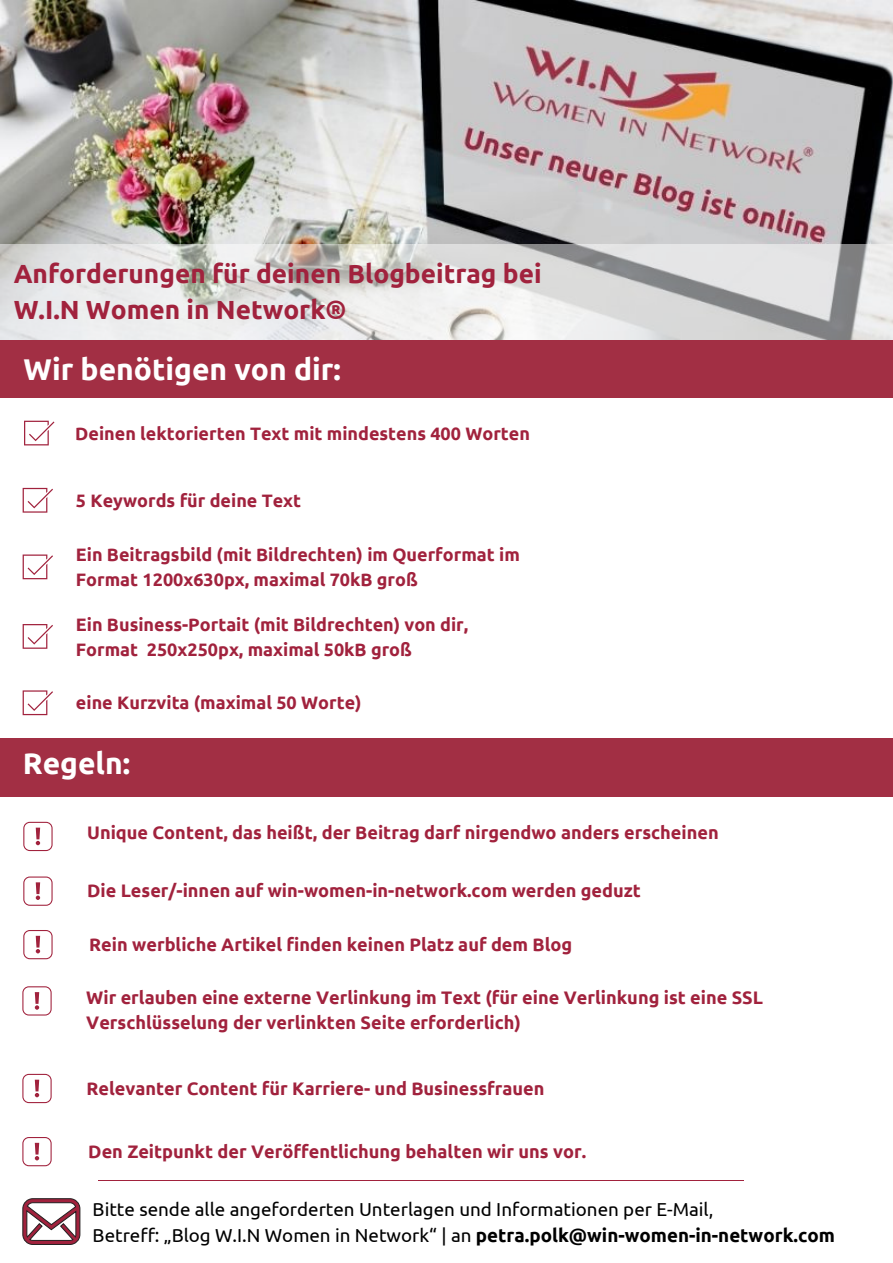
<style>
.page{position:relative;width:893px;height:1263px;background:#fff}
.page>*{position:absolute;margin:0;border:0;box-sizing:border-box;transform-origin:0 0}
.t1{font:700 30px "Ubuntu";color:#fff}
.t2{font:700 26.25px "Ubuntu";color:#a1223d}
.t3{font:18.75px "Ubuntu";color:#000}
.t4{font:700 18.15px/25.4px "Ubuntu";color:#a1223d}
.t5{font:700 18px/25px "Ubuntu";color:#a1223d}
.s1{font-weight:700}
</style>
<div class="page">
<div style="left:0;top:340px;width:893px;height:58px;background:#a22f44"></div>
<div style="left:0;top:738px;width:893px;height:58px;background:#a22f44"></div>
<svg style="left:24px;top:421px;width:30px;height:24px"></svg>
<svg style="left:23px;top:488px;width:30px;height:25px"></svg>
<svg style="left:23px;top:554px;width:30px;height:25px"></svg>
<svg style="left:23px;top:624px;width:30px;height:25px"></svg>
<svg style="left:23px;top:690px;width:30px;height:25px"></svg>
<svg style="left:23px;top:822px;width:30px;height:29px"></svg>
<svg style="left:23px;top:876px;width:30px;height:30px"></svg>
<svg style="left:23px;top:930px;width:30px;height:29px"></svg>
<svg style="left:22px;top:986px;width:30px;height:29px"></svg>
<svg style="left:22px;top:1074px;width:30px;height:29px"></svg>
<svg style="left:22px;top:1137px;width:30px;height:29px"></svg>
<svg style="left:22px;top:1198px;width:58px;height:47px"></svg>
<hr style="left:99px;top:1180px;width:645px;height:1px;background:#a1223d">
<img style="left:0;top:0;width:893px;height:244px">
<svg style="left:0;top:244px;width:893px;height:96px"></svg>
<p class="t2" style="left:14px;top:258px;width:529px">Anforderungen für deinen Blogbeitrag bei</p>
<p class="t2" style="left:14px;top:295px;width:334px">W.I.N Women in Network®</p>
<p class="t1" style="left:24px;top:352px;width:319px">Wir benötigen von dir:</p>
<p class="t5" style="left:75px;top:421px;width:456px">Deinen lektorierten Text mit mindestens 400 Worten</p>
<p class="t5" style="left:76px;top:488px;width:227px">5 Keywords für deine Text</p>
<p class="t5" style="left:76px;top:542px;width:445px">Ein Beitragsbild (mit Bildrechten) im Querformat im<br>Format 1200x630px, maximal 70kB groß</p>
<p class="t5" style="left:76px;top:611px;width:394px">Ein Business-Portait (mit Bildrechten) von dir,</p>
<p class="t5" style="left:76px;top:636px;width:337px">Format 250x250px, maximal 50kB groß</p>
<p class="t5" style="left:76px;top:690px;width:287px">eine Kurzvita (maximal 50 Worte)</p>
<p class="t1" style="left:23px;top:746px;width:109px">Regeln:</p>
<p class="t4" style="left:87px;top:819px;width:633px">Unique Content, das heißt, der Beitrag darf nirgendwo anders erscheinen</p>
<p class="t4" style="left:87px;top:878px;width:555px">Die Leser/-innen auf win-women-in-network.com werden geduzt</p>
<p class="t4" style="left:89px;top:931px;width:484px">Rein werbliche Artikel finden keinen Platz auf dem Blog</p>
<p class="t4" style="left:86px;top:984px;width:678px">Wir erlauben eine externe Verlinkung im Text (für eine Verlinkung ist eine SSL<br>Verschlüsselung der verlinkten Seite erforderlich)</p>
<p class="t4" style="left:86px;top:1075px;width:459px">Relevanter Content für Karriere- und Businessfrauen</p>
<p class="t4" style="left:88px;top:1138px;width:499px">Den Zeitpunkt der Veröffentlichung behalten wir uns vor.</p>
<p class="t3" style="left:93px;top:1198px;width:622px">Bitte sende alle angeforderten Unterlagen und Informationen per E-Mail,</p>
<p class="t3" style="left:93px;top:1224px;width:744px">Betreff: „Blog W.I.N Women in Network“ | an <span class="s1">petra.polk@win-women-in-network.com</span></p>
</div>
